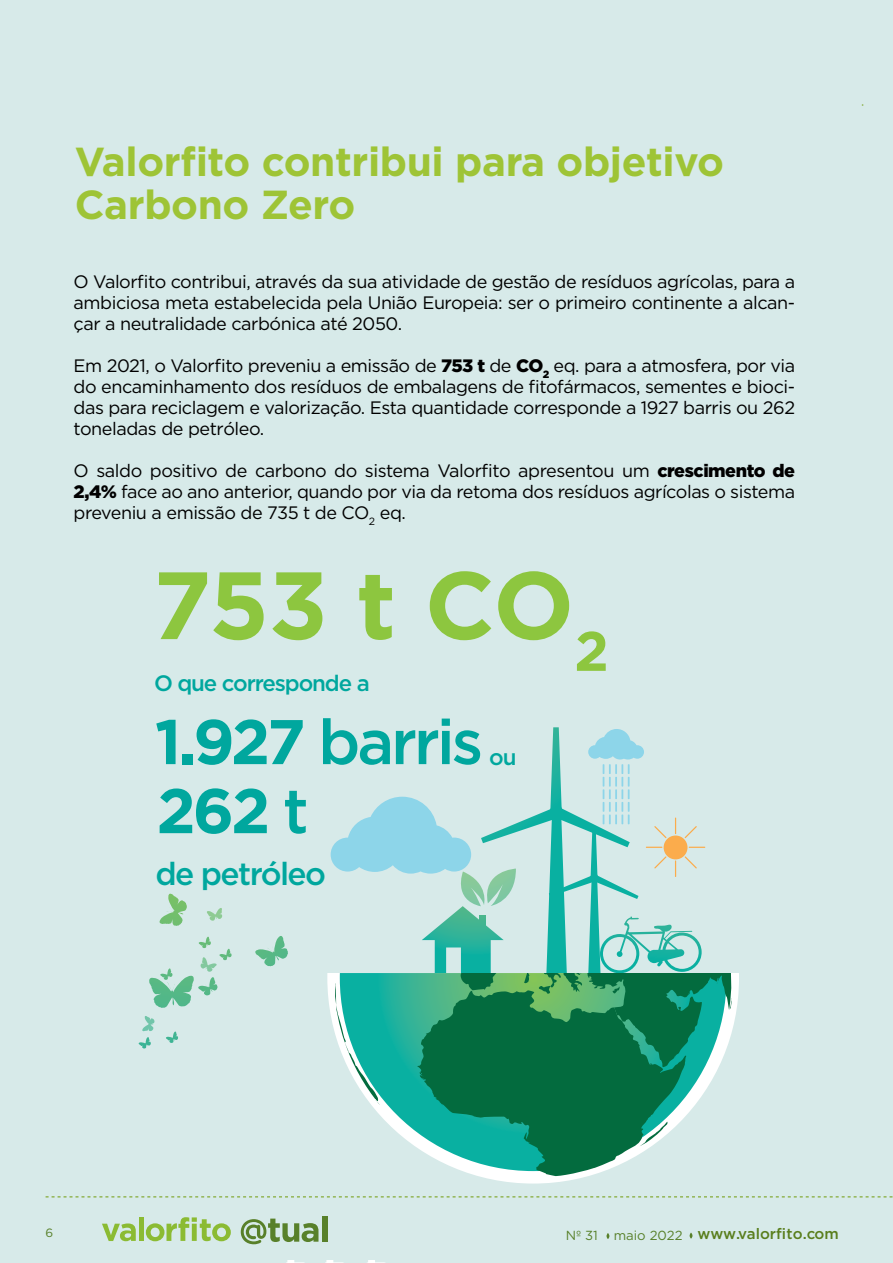
<style>
.page{position:relative;width:893px;height:1263px;background:#d7eae9}
.page>*{position:absolute;margin:0;border:0;box-sizing:border-box;transform-origin:0 0}
.t1{font:700 95.4px "Gotham";color:#8dc63f}
.t2{font:700 63px/69px "Gotham";color:#00a79e}
.t3{font:700 40.5px/43.5px "Gotham HTF";letter-spacing:-.01em;color:#9ec436}
.t4{font:500 31.8px "Gotham";letter-spacing:-.05em;color:#00a79e}
.t5{font:500 22.35px "Gotham";letter-spacing:-.05em;color:#00a79e}
.t6{font:18px/21px "Gotham HTF";letter-spacing:-.025em;color:#000;text-align:justify}
.t7{font:500 15.15px "Gotham HTF";color:#6b8a21}
.t8{font:12px "Gotham HTF";color:#698c2e}
.s1{font-weight:900}
.s2{font-weight:500}
.s3{font-weight:400;font-size:13.2px;color:#698c2e}
</style>
<div class="page">
<svg style="left:327px;top:973px;width:412px;height:210px"></svg>
<svg style="left:340px;top:1105px;width:386px;height:66px"></svg>
<svg style="left:417px;top:1105px;width:270px;height:71px"></svg>
<svg style="left:331px;top:727px;width:402px;height:378px"></svg>
<svg style="left:286px;top:1260px;width:19px;height:3px"></svg>
<svg style="left:325px;top:1260px;width:19px;height:3px"></svg>
<svg style="left:367px;top:1260px;width:18px;height:3px"></svg>
<svg style="left:255px;top:936px;width:33px;height:30px"></svg>
<svg style="left:159px;top:894px;width:28px;height:32px"></svg>
<svg style="left:166px;top:1031px;width:12px;height:12px"></svg>
<svg style="left:138px;top:1037px;width:13px;height:11px"></svg>
<svg style="left:149px;top:937px;width:83px;height:71px"></svg>
<svg style="left:142px;top:1016px;width:12px;height:15px"></svg>
<svg style="left:207px;top:908px;width:15px;height:13px"></svg>
<h3 class="t3" style="left:75px;top:139px;width:651px">Valorfito contribui para objetivo<br>Carbono Zero</h3>
<p class="t6" style="left:74px;top:271px;width:723px">O Valorfito contribui, através da sua atividade de gestão de resíduos agrícolas, para a ambiciosa meta estabelecida pela União Europeia: ser o primeiro continente a alcan&shy;çar a neutralidade carbónica até 2050.</p>
<p class="t6" style="left:74px;top:355px;width:723px">Em 2021, o Valorfito preveniu a emissão de <span class="s1">753 t</span> de <span class="s1">CO</span><sub>2</sub> eq. para a atmosfera, por via do encaminhamento dos resíduos de embalagens de fitofármacos, sementes e bioci&shy;das para reciclagem e valorização. Esta quantidade corresponde a 1927 barris ou 262 toneladas de petróleo.</p>
<p class="t6" style="left:74px;top:460px;width:723px">O saldo positivo de carbono do sistema Valorfito apresentou um <span class="s1">crescimento de 2,4%</span> face ao ano anterior, quando por via da retoma dos resíduos agrícolas o sistema preveniu a emissão de 735 t de CO<sub>2</sub> eq.</p>
<h1 class="t1" style="left:153px;top:542px;width:458px">753 t CO<sub>2</sub></h1>
<p class="t5" style="left:154px;top:668px;width:217px">O que corresponde a</p>
<h2 class="t2" style="left:155px;top:707px;width:330px">1.927 <span class="s2">barris<br></span>262 <span class="s2">t</span></h2>
<p class="t5" style="left:489px;top:742px;width:29px">ou</p>
<h3 class="t4" style="left:156px;top:853px;width:172px">de petróleo</h3>
<p class="t8" style="left:46px;top:1226px;width:9px">6</p>
<p class="t7" style="left:566px;top:1225px;width:275px"><span class="s3">Nº 31 maio 2022</span> www.valorfito.com</p>
</div>
